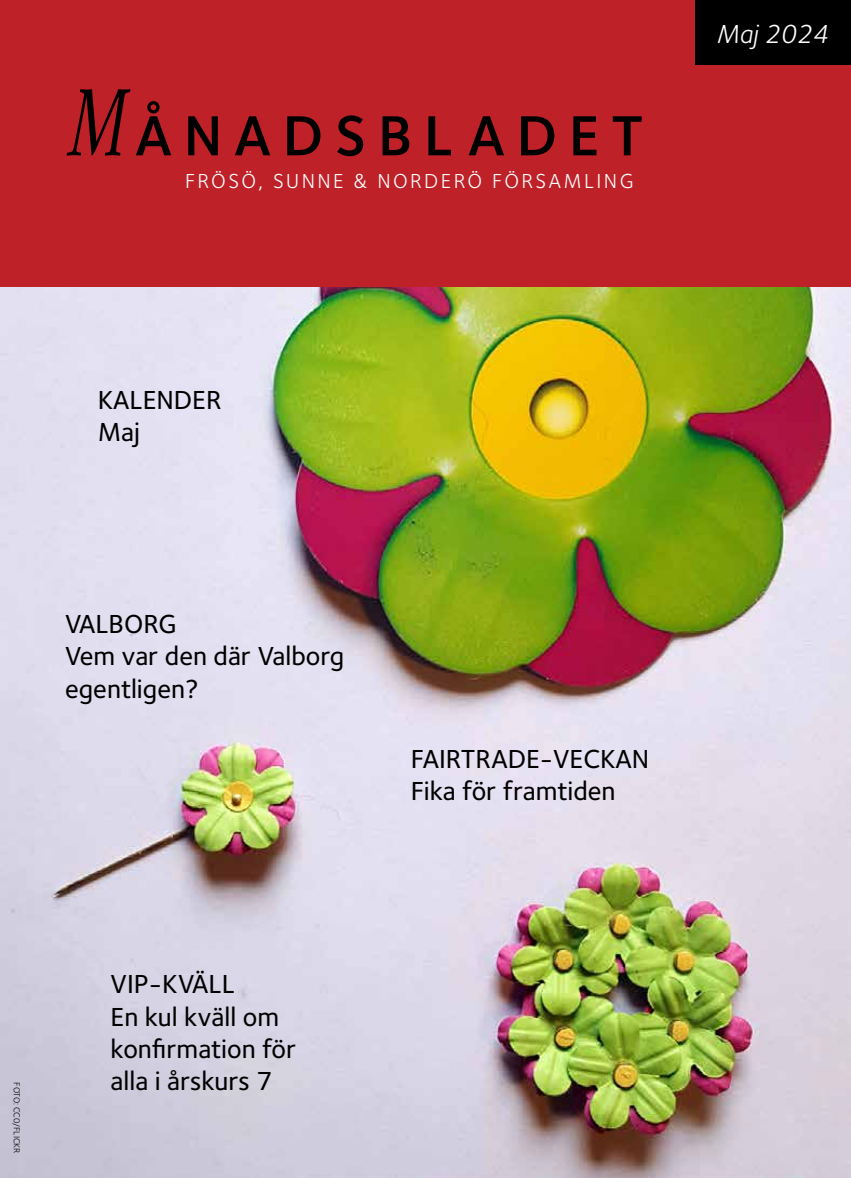
<style>
.page{position:relative;width:851px;height:1178px;background:#fff}
.page>*{position:absolute;margin:0;border:0;box-sizing:border-box;transform-origin:0 0}
.t1{font:600 58.5px "Foundry Sterling OT3";letter-spacing:.2em;color:#000}
.t2{font:500 27px/32.4px "Foundry Sterling OT3";color:#000}
.t3{font:italic 27px "Foundry Sterling OT3";color:#fff}
.t4{font:21px "Foundry Sterling OT3";letter-spacing:.115em;color:#fff}
.t5{font:9px "Foundry Sterling OT3";color:#000}
.s1{font-family:"Crimson Svk 2.0";font-weight:400;font-style:italic;font-size:102.3px}
</style>
<div class="page">
<img style="left:0;top:287px;width:850px;height:891px">
<div style="left:0;top:0;width:850px;height:287px;background:#bf2128"></div>
<div style="left:695px;top:0;width:155px;height:64px;background:#000"></div>
<h1 class="t1" style="left:65px;top:90px;width:579px"><span class="s1">M</span>ÅNADSBLADET</h1>
<p class="t4" style="left:185px;top:165px;width:450px">FRÖSÖ, SUNNE &amp; NORDERÖ FÖRSAMLING</p>
<p class="t3" style="left:715px;top:14px;width:114px">Maj 2024</p>
<p class="t2" style="left:98px;top:382px;width:125px">KALENDER<br>Maj</p>
<p class="t2" style="left:65px;top:606px;width:280px">VALBORG<br>Vem var den där Valborg egentligen?</p>
<p class="t5" style="left:23px;top:1082px;width:72px;rotate:90deg">FOTO: CC0/FLICKR</p>
<p class="t2" style="left:111px;top:966px;width:187px">VIP-KVÄLL<br>En kul kväll om konfirmation för alla i årskurs 7</p>
<p class="t2" style="left:411px;top:740px;width:240px">FAIRTRADE-VECKAN<br>Fika för framtiden</p>
</div>
